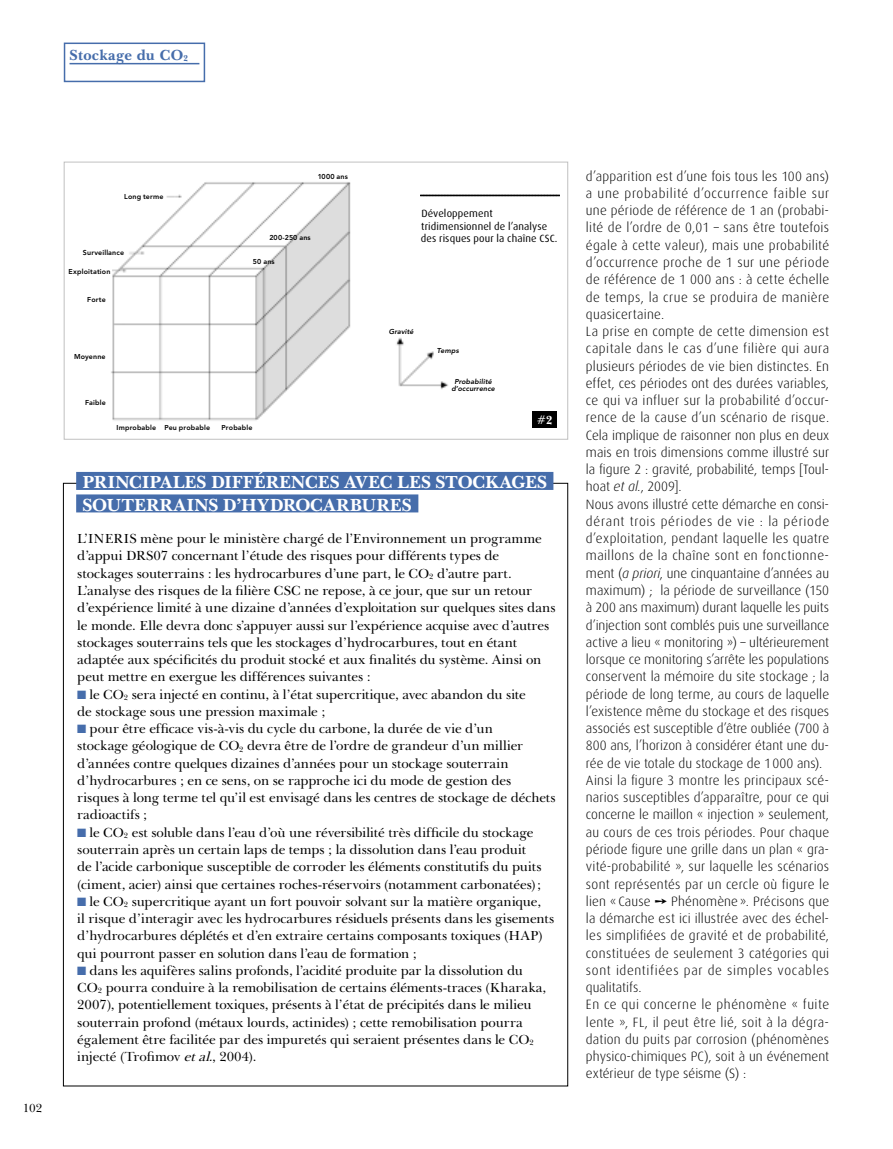
<style>
.page{position:relative;width:893px;height:1149px;background:#fff}
.page>*{position:absolute;margin:0;border:0;box-sizing:border-box;transform-origin:0 0}
.t1{font:700 18px/22.5px "Baskerville BT";letter-spacing:-.005em;color:#fff}
.t2{font:700 15px "Baskerville BT";letter-spacing:.025em;color:#466dab}
.t3{font:13.5px/17.2px "Baskerville BT";letter-spacing:-.005em;color:#000}
.t4{font:300 13.5px/17.2px "Dax";letter-spacing:.01em;color:#000}
.t5{font:12px "Baskerville BT";color:#000}
.t6{font:12px "Baskerville BT";color:#fff}
.t7{font:10.5px/12px "Dax";letter-spacing:.015em;color:#000}
.t8{font:800 7.05px "Avenir";letter-spacing:.02em;color:#000}
.t9{font:italic 800 7.05px/7.1px "Avenir";letter-spacing:.015em;color:#000;text-align:center}
.s1{font-weight:700}
.s2{color:#466dab}
.s3{font-style:italic}
</style>
<div class="page">
<div style="left:64px;top:162px;width:504px;height:277px;border:1px solid #c1c1c1"></div>
<div style="left:532px;top:411px;width:25px;height:17px;background:#000"></div>
<img style="left:111px;top:182px;width:240px;height:239px">
<svg style="left:420px;top:195px;width:140px;height:1px"></svg>
<img style="left:396px;top:337px;width:52px;height:52px">
<hr style="left:70px;top:63px;width:129px;height:1px;background:#466dab">
<div style="left:64px;top:43px;width:141px;height:39px;border:2px solid #466dab"></div>
<div style="left:76px;top:472px;width:477px;height:18px;background:#466dab"></div>
<div style="left:76px;top:494px;width:342px;height:18px;background:#466dab"></div>
<div style="left:124px;top:190px;width:40px;height:11px;background:#fff"></div>
<div style="left:81px;top:247px;width:45px;height:9px;background:#fff"></div>
<div style="left:67px;top:267px;width:45px;height:9px;background:#fff"></div>
<div style="left:434px;top:345px;width:27px;height:9px;background:#fff"></div>
<p class="t2" style="left:70px;top:49px;width:120px">Stockage du CO<sub>2</sub></p>
<p class="t5" style="left:23px;top:1102px;width:21px">102</p>
<p class="t8" style="left:124px;top:192px;width:41px">Long terme</p>
<p class="t8" style="left:83px;top:248px;width:43px">Surveillance</p>
<p class="t8" style="left:69px;top:267px;width:43px">Exploitation</p>
<p class="t8" style="left:87px;top:295px;width:20px">Forte</p>
<p class="t8" style="left:74px;top:352px;width:33px">Moyenne</p>
<p class="t8" style="left:85px;top:398px;width:22px">Faible</p>
<p class="t8" style="left:318px;top:172px;width:32px">1000 ans</p>
<p class="t8" style="left:269px;top:233px;width:43px">200-250 ans</p>
<p class="t8" style="left:253px;top:257px;width:23px">50 ans</p>
<p class="t8" style="left:117px;top:423px;width:95px">Improbable Peu probable</p>
<p class="t8" style="left:222px;top:423px;width:32px">Probable</p>
<p class="t7" style="left:421px;top:208px;width:138px">Développement tridimensionnel de l’analyse des risques pour la chaîne CSC.</p>
<p class="t9" style="left:389px;top:329px;width:26px">Gravité</p>
<p class="t9" style="left:437px;top:347px;width:24px">Temps</p>
<p class="t9" style="left:451px;top:378px;width:45px">Probabilité d’occurrence</p>
<p class="t6" style="left:537px;top:415px;width:17px">#<span class="s1">2</span></p>
<h1 class="t1" style="left:83px;top:473px;width:466px">PRINCIPALES DIFFÉRENCES AVEC LES STOCKAGES<br>SOUTERRAINS D’HYDROCARBURES</h1>
<p class="t3" style="left:77px;top:531px;width:480px">L’INERIS mène pour le ministère chargé de l’Environnement un programme d’appui DRS07 concernant l’étude des risques pour différents types de stockages souterrains : les hydrocarbures d’une part, le CO<sub>2</sub> d’autre part.<br>L’analyse des risques de la filière CSC ne repose, à ce jour, que sur un retour d’expérience limité à une dizaine d’années d’exploitation sur quelques sites dans le monde. Elle devra donc s’appuyer aussi sur l’expérience acquise avec d’autres stockages souterrains tels que les stockages d’hydrocarbures, tout en étant adaptée aux spécificités du produit stocké et aux finalités du système. Ainsi on peut mettre en exergue les différences suivantes :</p>
<p class="t3" style="left:77px;top:686px;width:450px"><span class="s2">■</span> le CO<sub>2</sub> sera injecté en continu, à l’état supercritique, avec abandon du site de stockage sous une pression maximale ;</p>
<p class="t3" style="left:77px;top:721px;width:480px"><span class="s2">■</span> pour être efficace vis-à-vis du cycle du carbone, la durée de vie d’un<br>stockage géologique de CO<sub>2</sub> devra être de l’ordre de grandeur d’un millier d’années contre quelques dizaines d’années pour un stockage souterrain d’hydrocarbures ; en ce sens, on se rapproche ici du mode de gestion des risques à long terme tel qu’il est envisagé dans les centres de stockage de déchets radioactifs ;</p>
<p class="t3" style="left:77px;top:824px;width:466px"><span class="s2">■</span> le CO<sub>2</sub> est soluble dans l’eau d’où une réversibilité très difficile du stockage souterrain après un certain laps de temps ; la dissolution dans l’eau produit de l’acide carbonique susceptible de corroder les éléments constitutifs du puits (ciment, acier) ainsi que certaines roches-réservoirs (notamment carbonatées) ;</p>
<p class="t3" style="left:77px;top:893px;width:478px"><span class="s2">■</span> le CO<sub>2</sub> supercritique ayant un fort pouvoir solvant sur la matière organique,<br>il risque d’interagir avec les hydrocarbures résiduels présents dans les gisements d’hydrocarbures déplétés et d’en extraire certains composants toxiques (HAP) qui pourront passer en solution dans l’eau de formation ;</p>
<p class="t3" style="left:77px;top:962px;width:470px"><span class="s2">■</span> dans les aquifères salins profonds, l’acidité produite par la dissolution du CO<sub>2</sub> pourra conduire à la remobilisation de certains éléments-traces (Kharaka, 2007), potentiellement toxiques, présents à l’état de précipités dans le milieu souterrain profond (métaux lourds, actinides) ; cette remobilisation pourra également être facilitée par des impuretés qui seraient présentes dans le CO<sub>2 </sub>injecté (Trofimov <span class="s3">etal.</span>, 2004).</p>
<p class="t4" style="left:586px;top:167px;width:245px">d’apparition est d’une fois tous les 100 ans) a une probabilité d’occurrence faible sur une période de référence de 1 an (probabi&shy;lité de l’ordre de 0,01 – sans être toutefois égale à cette valeur), mais une probabilité d’occurrence proche de 1 sur une période de référence de 1 000 ans : à cette échelle de temps, la crue se produira de manière quasicertaine.<br>La prise en compte de cette dimension est capitale dans le cas d’une filière qui aura plusieurs périodes de vie bien distinctes. En effet, ces périodes ont des durées variables, ce qui va influer sur la probabilité d’occur&shy;rence de la cause d’un scénario de risque.<br>Cela implique de raisonner non plus en deux mais en trois dimensions comme illustré sur la figure 2 : gravité, probabilité, temps [Toul&shy;hoat <span class="s3">et al.</span>, 2009].<br>Nous avons illustré cette démarche en consi&shy;dérant trois périodes de vie : la période d’exploitation, pendant laquelle les quatre maillons de la chaîne sont en fonctionne&shy;ment (<span class="s3">a priori</span>, une cinquantaine d’années au maximum) ; la période de surveillance (150 à 200 ans maximum) durant laquelle les puits d’injection sont comblés puis une surveillance active a lieu « monitoring ») – ultérieurement lorsque ce monitoring s’arrête les populations conservent la mémoire du site stockage ; la période de long terme, au cours de laquelle l’existence même du stockage et des risques associés est susceptible d’être oubliée (700 à 800 ans, l’horizon à considérer étant une du&shy;rée de vie totale du stockage de 1 000 ans).<br>Ainsi la figure 3 montre les principaux scé&shy;narios susceptibles d’apparaître, pour ce qui concerne le maillon « injection » seulement, au cours de ces trois périodes. Pour chaque période figure une grille dans un plan « gra&shy;vité-probabilité », sur laquelle les scénarios sont représentés par un cercle où figure le lien « Cause ➙ Phénomène ». Précisons que la démarche est ici illustrée avec des échel&shy;les simplifiées de gravité et de probabilité, constituées de seulement 3 catégories qui sont identifiées par de simples vocables qualitatifs.<br>En ce qui concerne le phénomène « fuite lente », FL, il peut être lié, soit à la dégra&shy;dation du puits par corrosion (phénomènes physico-chimiques PC), soit à un événement extérieur de type séisme (S) :</p>
</div>
